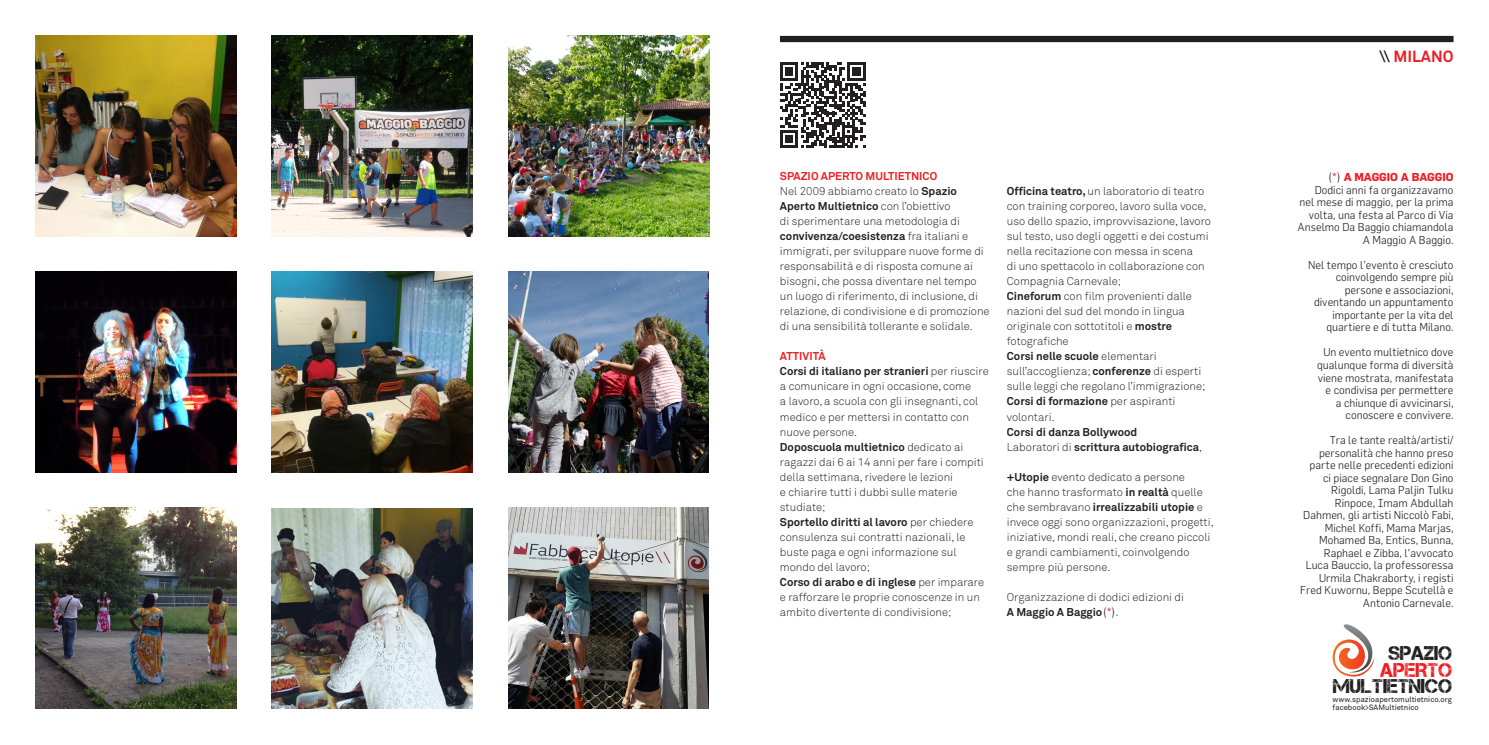
<style>
.page{position:relative;width:1489px;height:745px;background:#fff}
.page>*{position:absolute;margin:0;border:0;box-sizing:border-box;transform-origin:0 0}
.t1{font:19.88px "Captureit";color:#231f20}
.t2{font:19.88px "Captureit";color:#ee1d23}
.t3{font:700 16px "Akkurat";color:#ee1d23}
.Normale{font:300 11.25px/15px "Akkurat";color:#231f20}
.t4{font:300 11.25px/12.5px "Flama";color:#231f20;text-align:right}
.Normale-2{font:700 11.25px "Akkurat";color:#231f20}
.Normale-3{font:700 11.25px "Akkurat";color:#ee1d23}
.t5{font:700 11.25px "Flama";color:#ee1d23}
.t6{font:7.62px "Akkurat";color:#231f20}
.s1{font-weight:700}
.s2{font-weight:300}
.s3{font-family:"Flama";font-weight:300}
.s4{font-family:"Flama";font-weight:300;color:#ee1d23}
.s5{color:#231f20}
.s6{font-weight:300;color:#231f20}
</style>
<div class="page">
<div style="left:780px;top:36px;width:673px;height:6px;background:#231f20"></div>
<img style="left:35px;top:36px;width:201px;height:200px">
<img style="left:272px;top:35px;width:200px;height:201px">
<img style="left:508px;top:35px;width:201px;height:201px">
<img style="left:35px;top:271px;width:201px;height:201px">
<img style="left:272px;top:271px;width:200px;height:201px">
<img style="left:508px;top:271px;width:200px;height:201px">
<img style="left:35px;top:507px;width:201px;height:201px">
<img style="left:272px;top:508px;width:200px;height:200px">
<img style="left:508px;top:507px;width:201px;height:201px">
<svg style="left:1332px;top:624px;width:41px;height:53px"></svg>
<svg style="left:780px;top:62px;width:85px;height:86px"></svg>
<p class="Normale-3" style="left:780px;top:169px;width:159px">SPAZIO APERTO MULTIETNICO</p>
<p class="Normale" style="left:780px;top:184px;width:211px">Nel 2009 abbiamo creato lo <span class="s1">Spazio Aperto Multietnico</span> con l’obiettivo<br>di sperimentare una metodologia di <span class="s1">convivenza/coesistenza</span> fra italiani e immigrati, per sviluppare nuove forme di responsabilità e di risposta comune ai bisogni, che possa diventare nel tempo un luogo di riferimento, di inclusione, di relazione, di condivisione e di promozione di una sensibilità tollerante e solidale.</p>
<p class="Normale-3" style="left:780px;top:349px;width:47px">ATTIVITÀ</p>
<p class="Normale" style="left:780px;top:364px;width:210px"><span class="s1">Corsi di italiano per stranieri</span> per riuscire a comunicare in ogni occasione, come<br>a lavoro, a scuola con gli insegnanti, col medico e per mettersi in contatto con nuove persone.</p>
<p class="Normale" style="left:780px;top:439px;width:205px"><span class="s1">Doposcuola multietnico</span> dedicato ai ragazzi dai 6 ai 14 anni per fare i compiti della settimana, rivedere le lezioni<br>e chiarire tutti i dubbi sulle materie studiate;</p>
<p class="Normale" style="left:780px;top:514px;width:195px"><span class="s1">Sportello diritti al lavoro</span> per chiedere consulenza sui contratti nazionali, le buste paga e ogni informazione sul mondo del lavoro;</p>
<p class="Normale" style="left:780px;top:574px;width:206px"><span class="s1">Corso di arabo e di inglese</span> per imparare e rafforzare le proprie conoscenze in un ambito divertente di condivisione;</p>
<p class="Normale" style="left:1006px;top:184px;width:206px"><span class="s1">Officina teatro,</span> un laboratorio di teatro con training corporeo, lavoro sulla voce, uso dello spazio, improvvisazione, lavoro sul testo, uso degli oggetti e dei costumi nella recitazione con messa in scena<br>di uno spettacolo in collaborazione con Compagnia Carnevale;</p>
<p class="Normale" style="left:1006px;top:289px;width:187px"><span class="s1">Cineforum</span> con film provenienti dalle nazioni del sud del mondo in lingua originale con sottotitoli e <span class="s1">mostre </span>fotografiche</p>
<p class="Normale" style="left:1006px;top:349px;width:200px"><span class="s1">Corsi nelle scuole</span> elementari sull’accoglienza; <span class="s1">conferenze</span> di esperti sulle leggi che regolano l’immigrazione;</p>
<p class="Normale" style="left:1006px;top:394px;width:170px"><span class="s1">Corsi di formazione</span> per aspiranti volontari.</p>
<p class="Normale-2" style="left:1006px;top:424px;width:132px">Corsi di danza Bollywood</p>
<p class="Normale-2" style="left:1006px;top:439px;width:197px"><span class="s2">Laboratori di</span> scrittura autobiografica<span class="s2">,</span></p>
<p class="Normale" style="left:1006px;top:469px;width:208px"><span class="s1">+Utopie</span> evento dedicato a persone<br>che hanno trasformato <span class="s1">in realtà</span> quelle che sembravano <span class="s1">irrealizzabili utopie</span> e invece oggi sono organizzazioni, progetti, iniziative, mondi reali, che creano piccoli e grandi cambiamenti, coinvolgendo sempre più persone.</p>
<p class="Normale" style="left:1006px;top:589px;width:179px">Organizzazione di dodici edizioni di</p>
<p class="Normale-2" style="left:1006px;top:604px;width:113px">A Maggio A Baggio<span class="s3">(</span><span class="s4">*</span><span class="s3">).</span></p>
<p class="t3" style="left:1379px;top:46px;width:75px"><span class="s5">\\</span> MILANO</p>
<p class="t5" style="left:1327px;top:170px;width:127px"><span class="s6">(</span><span class="s2">*</span><span class="s6">)</span> A MAGGIO A BAGGIO</p>
<p class="t4" style="left:1297px;top:183px;width:157px">Dodici anni fa organizzavamo nel mese di maggio, per la prima volta, una festa al Parco di Via<br>Anselmo Da Baggio chiamandola<br>A Maggio A Baggio.</p>
<p class="t4" style="left:1307px;top:258px;width:147px">Nel tempo l’evento è cresciuto coinvolgendo sempre più persone e associazioni, diventando un appuntamento importante per la vita del quartiere e di tutta Milano.</p>
<p class="t4" style="left:1316px;top:346px;width:138px">Un evento multietnico dove qualunque forma di diversità viene mostrata, manifestata e condivisa per permettere a chiunque di avvicinarsi, conoscere e convivere.</p>
<p class="t4" style="left:1300px;top:433px;width:155px">Tra le tante realtà/artisti/ personalità che hanno preso parte nelle precedenti edizioni ci piace segnalare Don Gino<br>Rigoldi, Lama Paljin Tulku<br>Rinpoce, Imam Abdullah<br>Dahmen, gli artisti Niccolò Fabi,<br>Michel Koffi, Mama Marjas,<br>Mohamed Ba, Entics, Bunna,<br>Raphael e Zibba, l’avvocato<br>Luca Bauccio, la professoressa<br>Urmila Chakraborty, i registi<br>Fred Kuwornu, Beppe Scutellà e<br>Antonio Carnevale.</p>
<p class="t1" style="left:1388px;top:641px;width:65px">SPAZIO</p>
<p class="t2" style="left:1380px;top:658px;width:73px">APERTO</p>
<p class="t1" style="left:1332px;top:674px;width:120px">MULTIETNICO</p>
<p class="t6" style="left:1332px;top:694px;width:121px">www.spazioapertomultietnico.org</p>
<p class="t6" style="left:1332px;top:702px;width:88px">facebook&gt;SAMultietnico</p>
</div>
